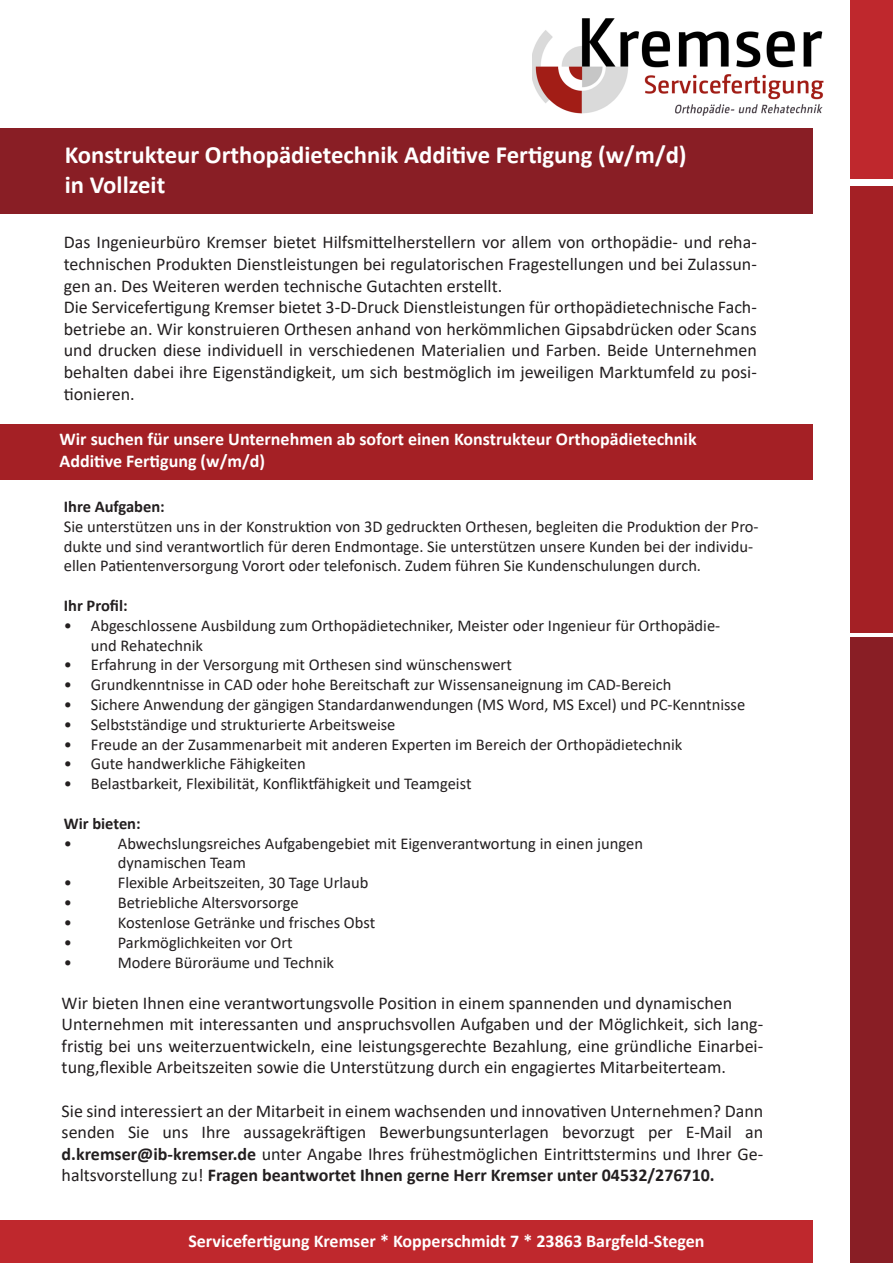
<style>
.page{position:relative;width:893px;height:1263px;background:#fff}
.page>*{position:absolute;margin:0;border:0;box-sizing:border-box;transform-origin:0 0}
.t1{font:700 24.75px "Calibri";color:#fff}
.t2{font:18px/21.6px "Calibri";color:#231f20;text-align:justify}
.t3{font:700 18px/21.6px "Calibri";color:#fff}
.t4{font:16.5px/19.8px "Calibri";color:#231f20}
.t5{font:700 16.5px "Calibri";color:#231f20}
.s1{font-weight:700}
</style>
<div class="page">
<div style="left:0;top:1220px;width:812px;height:43px;background:#bf282d"></div>
<div style="left:850px;top:0;width:43px;height:179px;background:#bf282d"></div>
<div style="left:850px;top:186px;width:43px;height:446px;background:#a42025"></div>
<div style="left:850px;top:638px;width:43px;height:625px;background:#891e25"></div>
<img style="left:533px;top:18px;width:291px;height:98px">
<div style="left:0;top:129px;width:812px;height:85px;background:#891e25"></div>
<div style="left:0;top:424px;width:812px;height:55px;background:#a42025"></div>
<p class="t1" style="left:65px;top:137px;width:623px">Konstrukteur Orthopädietechnik Additive Fertigung (w/m/d)</p>
<p class="t1" style="left:65px;top:167px;width:102px">in Vollzeit</p>
<p class="t2" style="left:64px;top:231px;width:695px">Das Ingenieurbüro Kremser bietet Hilfsmittelherstellern vor allem von orthopädie- und reha&shy;technischen Produkten Dienstleistungen bei regulatorischen Fragestellungen und bei Zulassun&shy;gen an. Des Weiteren werden technische Gutachten erstellt.</p>
<p class="t2" style="left:64px;top:296px;width:695px">Die Servicefertigung Kremser bietet 3-D-Druck Dienstleistungen für orthopädietechnische Fach&shy;betriebe an. Wir konstruieren Orthesen anhand von herkömmlichen Gipsabdrücken oder Scans und drucken diese individuell in verschiedenen Materialien und Farben. Beide Unternehmen behalten dabei ihre Eigenständigkeit, um sich bestmöglich im jeweiligen Marktumfeld zu posi&shy;tionieren.</p>
<p class="t3" style="left:60px;top:428px;width:639px">Wir suchen für unsere Unternehmen ab sofort einen Konstrukteur Orthopädietechnik<br>Additive Fertigung (w/m/d)</p>
<p class="t5" style="left:64px;top:495px;width:102px">Ihre Aufgaben:</p>
<p class="t4" style="left:64px;top:516px;width:696px">Sie unterstützen uns in der Konstruktion von 3D gedruckten Orthesen, begleiten die Produktion der Pro&shy;dukte und sind verantwortlich für deren Endmontage. Sie unterstützen unsere Kunden bei der individu&shy;ellen Patientenversorgung Vorort oder telefonisch. Zudem führen Sie Kundenschulungen durch.</p>
<p class="t5" style="left:64px;top:594px;width:65px">Ihr Profil:</p>
<p class="t4" style="left:91px;top:615px;width:631px;text-indent:-27px">• Abgeschlossene Ausbildung zum Orthopädietechniker, Meister oder Ingenieur für Orthopädie&shy;und Rehatechnik</p>
<p class="t4" style="left:64px;top:655px;width:450px">• Erfahrung in der Versorgung mit Orthesen sind wünschenswert</p>
<p class="t4" style="left:64px;top:674px;width:609px">• Grundkenntnisse in CAD oder hohe Bereitschaft zur Wissensaneignung im CAD-Bereich</p>
<p class="t4" style="left:64px;top:694px;width:683px">• Sichere Anwendung der gängigen Standardanwendungen (MS Word, MS Excel) und PC-Kenntnisse</p>
<p class="t4" style="left:64px;top:714px;width:333px">• Selbstständige und strukturierte Arbeitsweise</p>
<p class="t4" style="left:64px;top:734px;width:620px">• Freude an der Zusammenarbeit mit anderen Experten im Bereich der Orthopädietechnik</p>
<p class="t4" style="left:64px;top:754px;width:244px">• Gute handwerkliche Fähigkeiten</p>
<p class="t4" style="left:64px;top:773px;width:409px">• Belastbarkeit, Flexibilität, Konfliktfähigkeit und Teamgeist</p>
<p class="t5" style="left:64px;top:812px;width:78px">Wir bieten:</p>
<p class="t4" style="left:64px;top:833px;width:10px">•</p>
<p class="t4" style="left:118px;top:833px;width:527px">Abwechslungsreiches Aufgabengebiet mit Eigenverantwortung in einen jungen</p>
<p class="t4" style="left:118px;top:853px;width:130px">dynamischen Team</p>
<p class="t4" style="left:64px;top:872px;width:10px">•</p>
<p class="t4" style="left:118px;top:872px;width:252px">Flexible Arbeitszeiten, 30 Tage Urlaub</p>
<p class="t4" style="left:64px;top:892px;width:10px">•</p>
<p class="t4" style="left:118px;top:892px;width:182px">Betriebliche Altersvorsorge</p>
<p class="t4" style="left:64px;top:912px;width:10px">•</p>
<p class="t4" style="left:118px;top:912px;width:259px">Kostenlose Getränke und frisches Obst</p>
<p class="t4" style="left:64px;top:932px;width:10px">•</p>
<p class="t4" style="left:118px;top:932px;width:176px">Parkmöglichkeiten vor Ort</p>
<p class="t4" style="left:64px;top:952px;width:10px">•</p>
<p class="t4" style="left:118px;top:952px;width:218px">Modere Büroräume und Technik</p>
<p class="t2" style="left:62px;top:991px;width:672px">Wir bieten Ihnen eine verantwortungsvolle Position in einem spannenden und dynamischen</p>
<p class="t2" style="left:62px;top:1013px;width:703px">Unternehmen mit interessanten und anspruchsvollen Aufgaben und der Möglichkeit, sich lang&shy;fristig bei uns weiterzuentwickeln, eine leistungsgerechte Bezahlung, eine gründliche Einarbei&shy;tung,flexible Arbeitszeiten sowie die Unterstützung durch ein engagiertes Mitarbeiterteam.</p>
<p class="t2" style="left:62px;top:1099px;width:703px">Sie sind interessiert an der Mitarbeit in einem wachsenden und innovativen Unternehmen? Dann senden Sie uns Ihre aussagekräftigen Bewerbungsunterlagen bevorzugt per E-Mail an <span class="s1">d.kremser@ib-kremser.de</span> unter Angabe Ihres frühestmöglichen Eintrittstermins und Ihrer Ge&shy;haltsvorstellung zu! <span class="s1">Fragen beantwortet Ihnen gerne Herr Kremser unter 04532/276710.</span></p>
<p class="t3" style="left:188px;top:1230px;width:518px">Servicefertigung Kremser * Kopperschmidt 7 * 23863 Bargfeld-Stegen</p>
</div>
